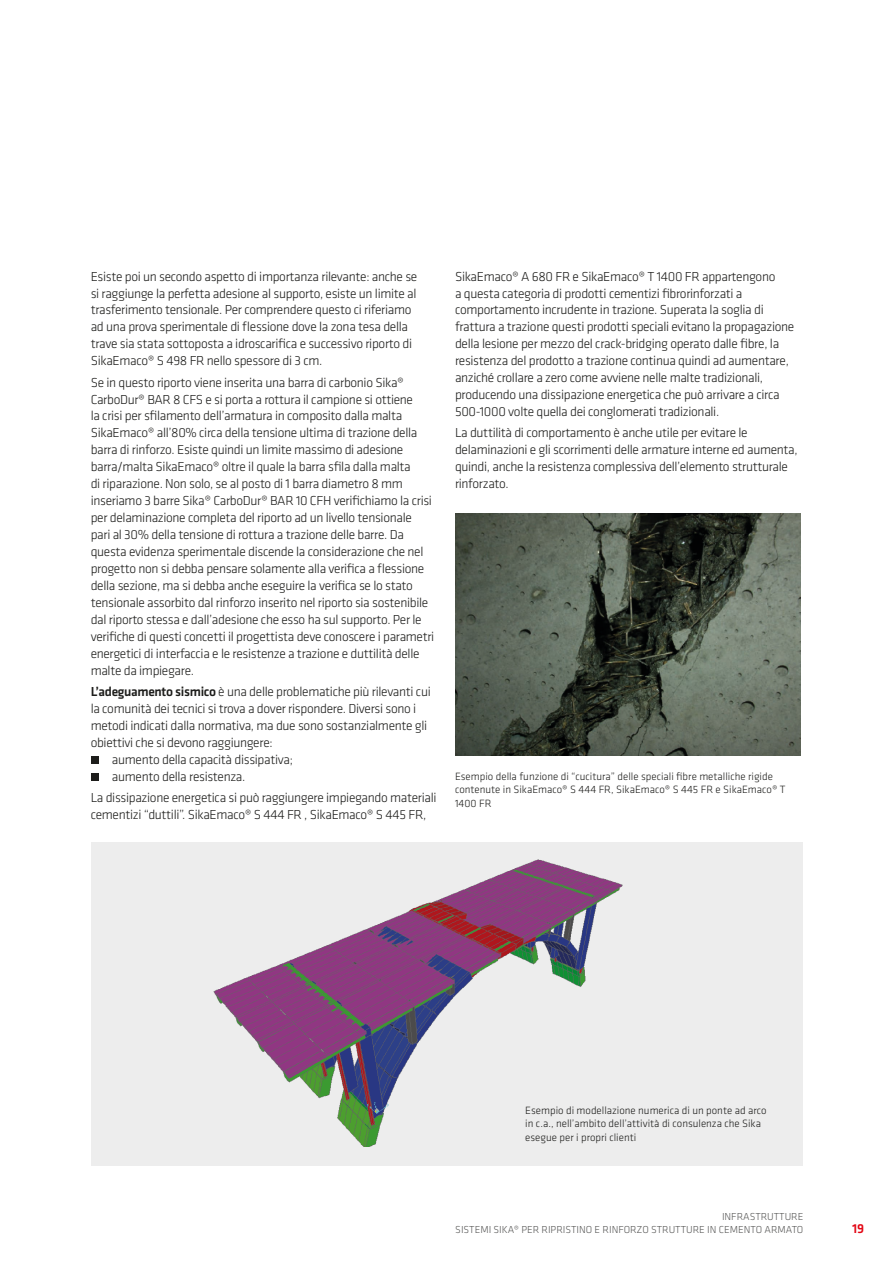
<style>
.page{position:relative;width:893px;height:1263px;background:#fff}
.page>*{position:absolute;margin:0;border:0;box-sizing:border-box;transform-origin:0 0}
.t1{font:300 13.5px/17px "Klavika";letter-spacing:-.025em;color:#1d1d1b}
.t2{font:500 13.5px "Klavika";color:#e30614}
.t3{font:300 10.95px/13.5px "Klavika";color:#1d1d1b}
.t4{font:300 10.5px/12.6px "Klavika";color:#575756;text-align:right}
.s1{font-weight:500}
</style>
<div class="page">
<div style="left:91px;top:842px;width:711px;height:323px;background:#ededed"></div>
<img style="left:213px;top:859px;width:410px;height:287px">
<img style="left:455px;top:514px;width:346px;height:241px">
<div style="left:91px;top:756px;width:8px;height:8px;background:#1d1d1b"></div>
<div style="left:91px;top:773px;width:8px;height:8px;background:#1d1d1b"></div>
<p class="t1" style="left:91px;top:267px;width:328px">Esiste poi un secondo aspetto di importanza rilevante: anche se si raggiunge la perfetta adesione al supporto, esiste un limite al trasferimento tensionale. Per comprendere questo ci riferiamo ad una prova sperimentale di flessione dove la zona tesa della trave sia stata sottoposta a idroscarifica e successivo riporto di SikaEmaco® S 498 FR nello spessore di 3 cm.</p>
<p class="t1" style="left:91px;top:373px;width:345px">Se in questo riporto viene inserita una barra di carbonio Sika® CarboDur® BAR 8 CFS e si porta a rottura il campione si ottiene<br>la crisi per sfilamento dell’armatura in composito dalla malta SikaEmaco® all’80% circa della tensione ultima di trazione della barra di rinforzo. Esiste quindi un limite massimo di adesione barra/malta SikaEmaco® oltre il quale la barra sfila dalla malta<br>di riparazione. Non solo, se al posto di 1 barra diametro 8 mm inseriamo 3 barre Sika® CarboDur® BAR 10 CFH verifichiamo la crisi per delaminazione completa del riporto ad un livello tensionale pari al 30% della tensione di rottura a trazione delle barre. Da questa evidenza sperimentale discende la considerazione che nel progetto non si debba pensare solamente alla verifica a flessione della sezione, ma si debba anche eseguire la verifica se lo stato tensionale assorbito dal rinforzo inserito nel riporto sia sostenibile dal riporto stessa e dall’adesione che esso ha sul supporto. Per le verifiche di questi concetti il progettista deve conoscere i parametri energetici di interfaccia e le resistenze a trazione e duttilità delle malte da impiegare.</p>
<p class="t1" style="left:91px;top:683px;width:342px"><span class="s1">L’adeguamento sismico</span> è una delle problematiche più rilevanti cui la comunità dei tecnici si trova a dover rispondere. Diversi sono i metodi indicati dalla normativa, ma due sono sostanzialmente gli obiettivi che si devono raggiungere:</p>
<p class="t1" style="left:112px;top:751px;width:182px">aumento della capacità dissipativa;</p>
<p class="t1" style="left:112px;top:768px;width:135px">aumento della resistenza.</p>
<p class="t1" style="left:91px;top:789px;width:347px">La dissipazione energetica si può raggiungere impiegando materiali cementizi “duttili”. SikaEmaco® S 444 FR , SikaEmaco® S 445 FR,</p>
<p class="t1" style="left:455px;top:267px;width:341px">SikaEmaco® A 680 FR e SikaEmaco® T 1400 FR appartengono<br>a questa categoria di prodotti cementizi fibrorinforzati a comportamento incrudente in trazione. Superata la soglia di frattura a trazione questi prodotti speciali evitano la propagazione della lesione per mezzo del crack-bridging operato dalle fibre, la resistenza del prodotto a trazione continua quindi ad aumentare, anziché crollare a zero come avviene nelle malte tradizionali, producendo una dissipazione energetica che può arrivare a circa 500-1000 volte quella dei conglomerati tradizionali.</p>
<p class="t1" style="left:455px;top:424px;width:344px">La duttilità di comportamento è anche utile per evitare le delaminazioni e gli scorrimenti delle armature interne ed aumenta, quindi, anche la resistenza complessiva dell’elemento strutturale rinforzato.</p>
<p class="t3" style="left:455px;top:769px;width:332px">Esempio della funzione di “cucitura” delle speciali fibre metalliche rigide contenute in SikaEmaco® S 444 FR, SikaEmaco® S 445 FR e SikaEmaco® T<br>1400 FR</p>
<p class="t3" style="left:525px;top:1103px;width:243px">Esempio di modellazione numerica di un ponte ad arco in c.a., nell’ambito dell’attività di consulenza che Sika esegue per i propri clienti</p>
<p class="t4" style="left:455px;top:1210px;width:350px">INFRASTRUTTURE<br>SISTEMI SIKA® PER RIPRISTINO E RINFORZO STRUTTURE IN CEMENTO ARMATO</p>
<p class="t2" style="left:852px;top:1219px;width:14px">19</p>
</div>
